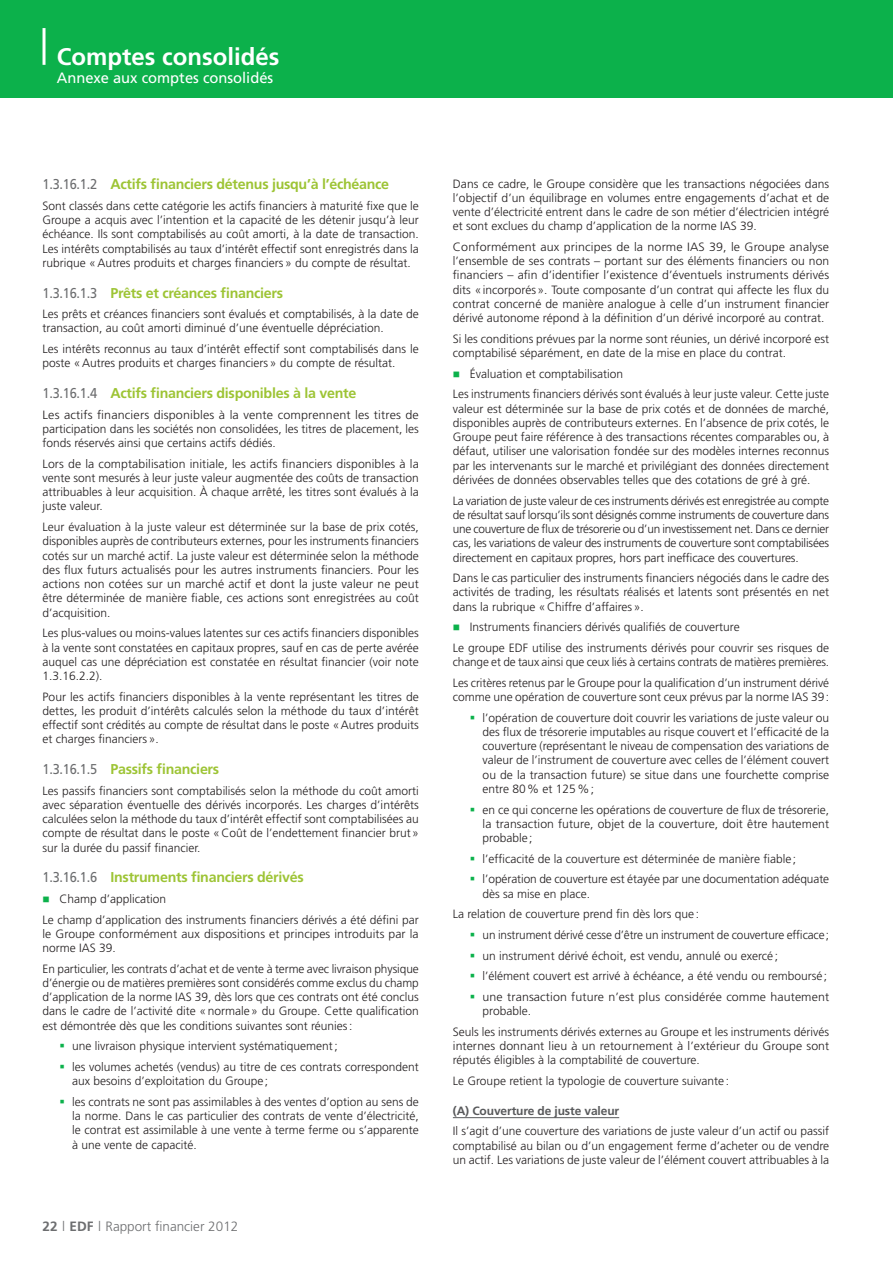
<style>
.page{position:relative;width:893px;height:1263px;background:#fff}
.page>*{position:absolute;margin:0;border:0;box-sizing:border-box;transform-origin:0 0}
.t1{font:700 24px "Frutiger LT Std";color:#fff}
.t2{font:15px "Frutiger LT Std";color:#fff}
.t3{font:700 14.25px "Frutiger LT Std";letter-spacing:-.02em;color:#9dc435}
.t4{font:300 13.5px "Frutiger LT Std";color:#6d6e70}
.t5{font:300 12px/14.2px "Frutiger LT Std";color:#231f20;text-align:justify}
.t6{font:300 12px/14.2px "Frutiger LT Std";color:#231f20;text-align:justify;scale:1.04 1}
.t7{font:300 12px/14.2px "Frutiger LT Std";color:#231f20;text-align:justify;scale:1.05 1}
.t8{font:700 12px "Frutiger LT Std";letter-spacing:-.01em;color:#58595b}
.s1{font-weight:400;color:#6d6e70}
.s2{font-weight:700}
</style>
<div class="page">
<div style="left:0;top:0;width:893px;height:98px;background:#0cb14b"></div>
<hr style="left:43px;top:28px;width:3px;height:37px;background:#fff">
<hr style="left:453px;top:1117px;width:166px;height:1px;background:#58595b">
<h1 class="t1" style="left:57px;top:46px;width:224px">Comptes consolidés</h1>
<p class="t2" style="left:57px;top:71px;width:218px">Annexe aux comptes consolidés</p>
<p class="t3" style="left:43px;top:178px;width:348px"><span class="s1">1.3.16.1.2</span> Actifs financiers détenus jusqu’à l’échéance</p>
<p class="t5" style="left:43px;top:199px;width:378px">Sont classés dans cette catégorie les actifs financiers à maturité fixe que le Groupe a acquis avec l’intention et la capacité de les détenir jusqu’à leur échéance. Ils sont comptabilisés au coût amorti, à la date de transaction.<br>Les intérêts comptabilisés au taux d’intérêt effectif sont enregistrés dans la rubrique « Autres produits et charges financiers » du compte de résultat.</p>
<p class="t3" style="left:43px;top:286px;width:242px"><span class="s1">1.3.16.1.3</span> Prêts et créances financiers</p>
<p class="t5" style="left:43px;top:307px;width:378px">Les prêts et créances financiers sont évalués et comptabilisés, à la date de transaction, au coût amorti diminué d’une éventuelle dépréciation.</p>
<p class="t5" style="left:43px;top:342px;width:378px">Les intérêts reconnus au taux d’intérêt effectif sont comptabilisés dans le poste « Autres produits et charges financiers » du compte de résultat.</p>
<p class="t3" style="left:43px;top:387px;width:315px"><span class="s1">1.3.16.1.4</span> Actifs financiers disponibles à la vente</p>
<p class="t7" style="left:43px;top:408px;width:360px">Les actifs financiers disponibles à la vente comprennent les titres de participation dans les sociétés non consolidées, les titres de placement, les fonds réservés ainsi que certains actifs dédiés.</p>
<p class="t5" style="left:43px;top:457px;width:378px">Lors de la comptabilisation initiale, les actifs financiers disponibles à la vente sont mesurés à leur juste valeur augmentée des coûts de transaction attribuables à leur acquisition. À chaque arrêté, les titres sont évalués à la juste valeur.</p>
<p class="t5" style="left:43px;top:520px;width:378px">Leur évaluation à la juste valeur est déterminée sur la base de prix cotés, disponibles auprès de contributeurs externes, pour les instruments financiers cotés sur un marché actif. La juste valeur est déterminée selon la méthode des flux futurs actualisés pour les autres instruments financiers. Pour les actions non cotées sur un marché actif et dont la juste valeur ne peut être déterminée de manière fiable, ces actions sont enregistrées au coût d’acquisition.</p>
<p class="t5" style="left:43px;top:626px;width:378px">Les plus-values ou moins-values latentes sur ces actifs financiers disponibles à la vente sont constatées en capitaux propres, sauf en cas de perte avérée auquel cas une dépréciation est constatée en résultat financier (voir note 1.3.16.2.2).</p>
<p class="t5" style="left:43px;top:690px;width:378px">Pour les actifs financiers disponibles à la vente représentant les titres de dettes, les produit d’intérêts calculés selon la méthode du taux d’intérêt effectif sont crédités au compte de résultat dans le poste « Autres produits et charges financiers ».</p>
<p class="t3" style="left:43px;top:763px;width:178px"><span class="s1">1.3.16.1.5</span> Passifs financiers</p>
<p class="t5" style="left:43px;top:784px;width:378px">Les passifs financiers sont comptabilisés selon la méthode du coût amorti avec séparation éventuelle des dérivés incorporés. Les charges d’intérêts calculées selon la méthode du taux d’intérêt effectif sont comptabilisées au compte de résultat dans le poste « Coût de l’endettement financier brut » sur la durée du passif financier.</p>
<p class="t3" style="left:43px;top:871px;width:263px"><span class="s1">1.3.16.1.6</span> Instruments financiers dérivés</p>
<p class="t5" style="left:43px;top:889px;width:378px;line-height:20.7px;text-indent:17px">Champ d’application<br>Le champ d’application des instruments financiers dérivés a été défini par</p>
<p class="t5" style="left:43px;top:927px;width:378px">le Groupe conformément aux dispositions et principes introduits par la norme IAS 39.</p>
<p class="t5" style="left:43px;top:962px;width:378px">En particulier, les contrats d’achat et de vente à terme avec livraison physique d’énergie ou de matières premières sont considérés comme exclus du champ d’application de la norme IAS 39, dès lors que ces contrats ont été conclus dans le cadre de l’activité dite « normale » du Groupe. Cette qualification est démontrée dès que les conditions suivantes sont réunies :</p>
<p class="t5" style="left:72px;top:1036px;width:348px;line-height:20.7px">une livraison physique intervient systématiquement ;<br>les volumes achetés (vendus) au titre de ces contrats correspondent</p>
<p class="t5" style="left:72px;top:1071px;width:348px;line-height:20.7px">aux besoins d’exploitation du Groupe ;<br>les contrats ne sont pas assimilables à des ventes d’option au sens de</p>
<p class="t5" style="left:72px;top:1109px;width:348px">la norme. Dans le cas particulier des contrats de vente d’électricité, le contrat est assimilable à une vente à terme ferme ou s’apparente à une vente de capacité.</p>
<p class="t4" style="left:43px;top:1220px;width:197px"><span class="s2">22</span> l <span class="s2">EDF</span> l Rapport financier 2012</p>
<p class="t5" style="left:453px;top:177px;width:378px">Dans ce cadre, le Groupe considère que les transactions négociées dans l’objectif d’un équilibrage en volumes entre engagements d’achat et de vente d’électricité entrent dans le cadre de son métier d’électricien intégré et sont exclues du champ d’application de la norme IAS 39.</p>
<p class="t6" style="left:453px;top:240px;width:363px">Conformément aux principes de la norme IAS 39, le Groupe analyse l’ensemble de ses contrats – portant sur des éléments financiers ou non financiers – afin d’identifier l’existence d’éventuels instruments dérivés dits « incorporés ». Toute composante d’un contrat qui affecte les flux du contrat concerné de manière analogue à celle d’un instrument financier dérivé autonome répond à la définition d’un dérivé incorporé au contrat.</p>
<p class="t5" style="left:453px;top:332px;width:378px">Si les conditions prévues par la norme sont réunies, un dérivé incorporé est comptabilisé séparément, en date de la mise en place du contrat.</p>
<p class="t5" style="left:453px;top:364px;width:378px;line-height:20.7px;text-indent:17px">Évaluation et comptabilisation<br>Les instruments financiers dérivés sont évalués à leur juste valeur. Cette juste</p>
<p class="t5" style="left:453px;top:402px;width:378px">valeur est déterminée sur la base de prix cotés et de données de marché, disponibles auprès de contributeurs externes. En l’absence de prix cotés, le Groupe peut faire référence à des transactions récentes comparables ou, à défaut, utiliser une valorisation fondée sur des modèles internes reconnus par les intervenants sur le marché et privilégiant des données directement dérivées de données observables telles que des cotations de gré à gré.</p>
<p class="t5" style="left:453px;top:494px;width:378px">La variation de juste valeur de ces instruments dérivés est enregistrée au compte de résultat sauf lorsqu’ils sont désignés comme instruments de couverture dans une couverture de flux de trésorerie ou d’un investissement net. Dans ce dernier cas, les variations de valeur des instruments de couverture sont comptabilisées directement en capitaux propres, hors part inefficace des couvertures.</p>
<p class="t5" style="left:453px;top:571px;width:378px">Dans le cas particulier des instruments financiers négociés dans le cadre des activités de trading, les résultats réalisés et latents sont présentés en net dans la rubrique « Chiffre d’affaires ».</p>
<p class="t5" style="left:453px;top:617px;width:378px;line-height:20.7px;text-indent:17px">Instruments financiers dérivés qualifiés de couverture<br>Le groupe EDF utilise des instruments dérivés pour couvrir ses risques de</p>
<p class="t5" style="left:453px;top:652px;width:378px;line-height:20.7px">change et de taux ainsi que ceux liés à certains contrats de matières premières.<br>Les critères retenus par le Groupe pour la qualification d’un instrument dérivé</p>
<p class="t5" style="left:453px;top:687px;width:378px;line-height:20.7px;text-align:right">comme une opération de couverture sont ceux prévus par la norme IAS 39 : l’opération de couverture doit couvrir les variations de juste valeur ou</p>
<p class="t5" style="left:483px;top:725px;width:348px">des flux de trésorerie imputables au risque couvert et l’efficacité de la couverture (représentant le niveau de compensation des variations de valeur de l’instrument de couverture avec celles de l’élément couvert ou de la transaction future) se situe dans une fourchette comprise entre 80 % et 125 % ;</p>
<p class="t5" style="left:483px;top:803px;width:348px">en ce qui concerne les opérations de couverture de flux de trésorerie, la transaction future, objet de la couverture, doit être hautement probable ;</p>
<p class="t5" style="left:483px;top:849px;width:348px;line-height:20.7px">l’efficacité de la couverture est déterminée de manière fiable ; l’opération de couverture est étayée par une documentation adéquate</p>
<p class="t5" style="left:483px;top:887px;width:109px">dès sa mise en place.</p>
<p class="t5" style="left:453px;top:907px;width:248px">La relation de couverture prend fin dès lors que :</p>
<p class="t5" style="left:483px;top:928px;width:348px">un instrument dérivé cesse d’être un instrument de couverture efficace ;</p>
<p class="t5" style="left:483px;top:949px;width:297px">un instrument dérivé échoit, est vendu, annulé ou exercé ;</p>
<p class="t5" style="left:483px;top:969px;width:346px">l’élément couvert est arrivé à échéance, a été vendu ou remboursé ;</p>
<p class="t5" style="left:483px;top:990px;width:348px">une transaction future n’est plus considérée comme hautement</p>
<p class="t5" style="left:453px;top:1001px;width:378px;line-height:20.7px;text-indent:30px">probable.<br>Seuls les instruments dérivés externes au Groupe et les instruments dérivés</p>
<p class="t5" style="left:453px;top:1039px;width:378px">internes donnant lieu à un retournement à l’extérieur du Groupe sont réputés éligibles à la comptabilité de couverture.</p>
<p class="t5" style="left:453px;top:1074px;width:278px">Le Groupe retient la typologie de couverture suivante :</p>
<p class="t8" style="left:453px;top:1105px;width:168px">(A) Couverture de juste valeur</p>
<p class="t5" style="left:453px;top:1124px;width:378px">Il s’agit d’une couverture des variations de juste valeur d’un actif ou passif comptabilisé au bilan ou d’un engagement ferme d’acheter ou de vendre un actif. Les variations de juste valeur de l’élément couvert attribuables à la</p>
</div>
